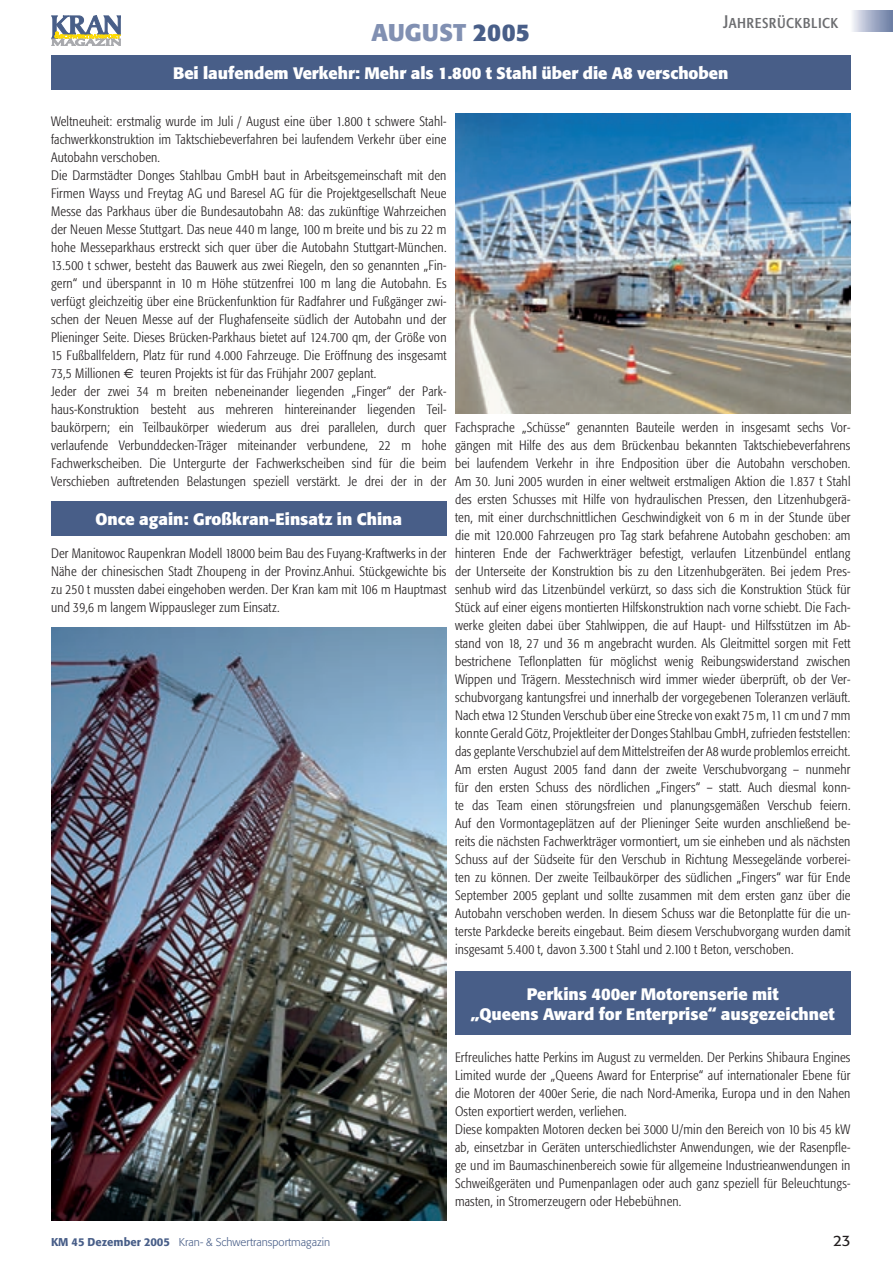
<style>
.page{position:relative;width:893px;height:1263px;background:#fff}
.page>*{position:absolute;margin:0;border:0;box-sizing:border-box;transform-origin:0 0}
.t1{font:700 24px "Formata";letter-spacing:.01em;color:#8190b2}
.t2{font:18px "Formata Condensed SC";letter-spacing:.025em;color:#6c6d70}
.Titel1{font:700 16.5px/19.8px "Formata";color:#fff;text-align:center}
.t3{font:15px "Formata";color:#231f20}
.Fliesstext_ohne_Einzug{font:300 condensed 13.5px/18px "Formata";letter-spacing:.015em;color:#231f20;text-align:justify}
.t4{font:300 11.25px "Formata";color:#485e88}
.s1{color:#485e88}
.s2{font-family:"Euro Sans";font-weight:400;font-stretch:normal}
.s3{font-weight:500}
</style>
<div class="page">
<div style="left:850px;top:11px;width:43px;height:21px;background:linear-gradient(to right,#f4f4f9,#6476a0)"></div>
<svg style="left:52px;top:16px;width:69px;height:30px"></svg>
<div style="left:51px;top:55px;width:799px;height:34px;background:#485e88"></div>
<div style="left:51px;top:502px;width:395px;height:34px;background:#485e88"></div>
<div style="left:455px;top:971px;width:395px;height:64px;background:#485e88"></div>
<img style="left:51px;top:628px;width:395px;height:592px">
<img style="left:455px;top:114px;width:395px;height:300px">
<p class="t1" style="left:371px;top:18px;width:160px">AUGUST <span class="s1">2005</span></p>
<p class="t2" style="left:723px;top:11px;width:117px">Jahresrückblick</p>
<p class="Titel1" style="left:173px;top:63px;width:557px">Bei laufendem Verkehr: Mehr als 1.800 t Stahl über die A8 verschoben</p>
<p class="Fliesstext_ohne_Einzug" style="left:51px;top:112px;width:397px">Weltneuheit: erstmalig wurde im Juli / August eine über 1.800 t schwere Stahl&shy;fachwerkkonstruktion im Taktschiebeverfahren bei laufendem Verkehr über eine Autobahn verschoben.</p>
<p class="Fliesstext_ohne_Einzug" style="left:51px;top:166px;width:397px">Die Darmstädter Donges Stahlbau GmbH baut in Arbeitsgemeinschaft mit den Firmen Wayss und Freytag AG und Baresel AG für die Projektgesellschaft Neue Messe das Parkhaus über die Bundesautobahn A8: das zukünftige Wahrzeichen der Neuen Messe Stuttgart. Das neue 440 m lange, 100 m breite und bis zu 22 m hohe Messeparkhaus erstreckt sich quer über die Autobahn Stuttgart-München.<br>13.500 t schwer, besteht das Bauwerk aus zwei Riegeln, den so genannten „Fin&shy;gern“ und überspannt in 10 m Höhe stützenfrei 100 m lang die Autobahn. Es verfügt gleichzeitig über eine Brückenfunktion für Radfahrer und Fußgänger zwi&shy;schen der Neuen Messe auf der Flughafenseite südlich der Autobahn und der Plieninger Seite. Dieses Brücken-Parkhaus bietet auf 124.700 qm, der Größe von 15 Fußballfeldern, Platz für rund 4.000 Fahrzeuge. Die Eröffnung des insgesamt 73,5 Millionen <span class="s2">€</span> teuren Projekts ist für das Frühjahr 2007 geplant.</p>
<p class="Fliesstext_ohne_Einzug" style="left:51px;top:382px;width:397px">Jeder der zwei 34 m breiten nebeneinander liegenden „Finger“ der Park&shy;haus-Konstruktion besteht aus mehreren hintereinander liegenden Teil&shy;baukörpern; ein Teilbaukörper wiederum aus drei parallelen, durch quer verlaufende Verbunddecken-Träger miteinander verbundene, 22 m hohe Fachwerkscheiben. Die Untergurte der Fachwerkscheiben sind für die beim Verschieben auftretenden Belastungen speziell verstärkt. Je drei der in der</p>
<p class="Fliesstext_ohne_Einzug" style="left:455px;top:418px;width:397px">Fachsprache „Schüsse“ genannten Bauteile werden in insgesamt sechs Vor&shy;gängen mit Hilfe des aus dem Brückenbau bekannten Taktschiebeverfahrens bei laufendem Verkehr in ihre Endposition über die Autobahn verschoben.<br>Am 30. Juni 2005 wurden in einer weltweit erstmaligen Aktion die 1.837 t Stahl des ersten Schusses mit Hilfe von hydraulischen Pressen, den Litzenhubgerä&shy;ten, mit einer durchschnittlichen Geschwindigkeit von 6 m in der Stunde über die mit 120.000 Fahrzeugen pro Tag stark befahrene Autobahn geschoben: am hinteren Ende der Fachwerkträger befestigt, verlaufen Litzenbündel entlang der Unterseite der Konstruktion bis zu den Litzenhubgeräten. Bei jedem Pres&shy;senhub wird das Litzenbündel verkürzt, so dass sich die Konstruktion Stück für Stück auf einer eigens montierten Hilfskonstruktion nach vorne schiebt. Die Fach&shy;werke gleiten dabei über Stahlwippen, die auf Haupt- und Hilfsstützen im Ab&shy;stand von 18, 27 und 36 m angebracht wurden. Als Gleitmittel sorgen mit Fett bestrichene Teflonplatten für möglichst wenig Reibungswiderstand zwischen Wippen und Trägern. Messtechnisch wird immer wieder überprüft, ob der Ver&shy;schubvorgang kantungsfrei und innerhalb der vorgegebenen Toleranzen verläuft.<br>Nach etwa 12 Stunden Verschub über eine Strecke von exakt 75 m, 11 cm und 7 mm konnte Gerald Götz, Projektleiter der Donges Stahlbau GmbH, zufrieden feststellen: das geplante Verschubziel auf dem Mittelstreifen der A8 wurde problemlos erreicht.<br>Am ersten August 2005 fand dann der zweite Verschubvorgang – nunmehr für den ersten Schuss des nördlichen „Fingers“ – statt. Auch diesmal konn&shy;te das Team einen störungsfreien und planungsgemäßen Verschub feiern.<br>Auf den Vormontageplätzen auf der Plieninger Seite wurden anschließend be&shy;reits die nächsten Fachwerkträger vormontiert, um sie einheben und als nächsten Schuss auf der Südseite für den Verschub in Richtung Messegelände vorberei&shy;ten zu können. Der zweite Teilbaukörper des südlichen „Fingers“ war für Ende September 2005 geplant und sollte zusammen mit dem ersten ganz über die Autobahn verschoben werden. In diesem Schuss war die Betonplatte für die un&shy;terste Parkdecke bereits eingebaut. Beim diesem Verschubvorgang wurden damit insgesamt 5.400 t, davon 3.300 t Stahl und 2.100 t Beton, verschoben.</p>
<p class="Titel1" style="left:95px;top:509px;width:308px">Once again: Großkran-Einsatz in China</p>
<p class="Fliesstext_ohne_Einzug" style="left:51px;top:544px;width:397px">Der Manitowoc Raupenkran Modell 18000 beim Bau des Fuyang-Kraftwerks in der Nähe der chinesischen Stadt Zhoupeng in der Provinz.Anhui. Stückgewichte bis zu 250 t mussten dabei eingehoben werden. Der Kran kam mit 106 m Hauptmast und 39,6 m langem Wippausleger zum Einsatz.</p>
<p class="Titel1" style="left:471px;top:984px;width:365px">Perkins 400er Motorenserie mit<br>„Queens Award for Enterprise“ ausgezeichnet</p>
<p class="Fliesstext_ohne_Einzug" style="left:455px;top:1048px;width:397px">Erfreuliches hatte Perkins im August zu vermelden. Der Perkins Shibaura Engines Limited wurde der „Queens Award for Enterprise“ auf internationaler Ebene für die Motoren der 400er Serie, die nach Nord-Amerika, Europa und in den Nahen Osten exportiert werden, verliehen.</p>
<p class="Fliesstext_ohne_Einzug" style="left:455px;top:1120px;width:397px">Diese kompakten Motoren decken bei 3000 U/min den Bereich von 10 bis 45 kW ab, einsetzbar in Geräten unterschiedlichster Anwendungen, wie der Rasenpfle&shy;ge und im Baumaschinenbereich sowie für allgemeine Industrieanwendungen in Schweißgeräten und Pumenpanlagen oder auch ganz speziell für Beleuchtungs&shy;masten, in Stromerzeugern oder Hebebühnen.</p>
<p class="t4" style="left:51px;top:1235px;width:281px"><span class="s3">KM 45 Dezember 2005</span> Kran- &amp; Schwertransportmagazin</p>
<p class="t3" style="left:833px;top:1232px;width:19px">23</p>
</div>
